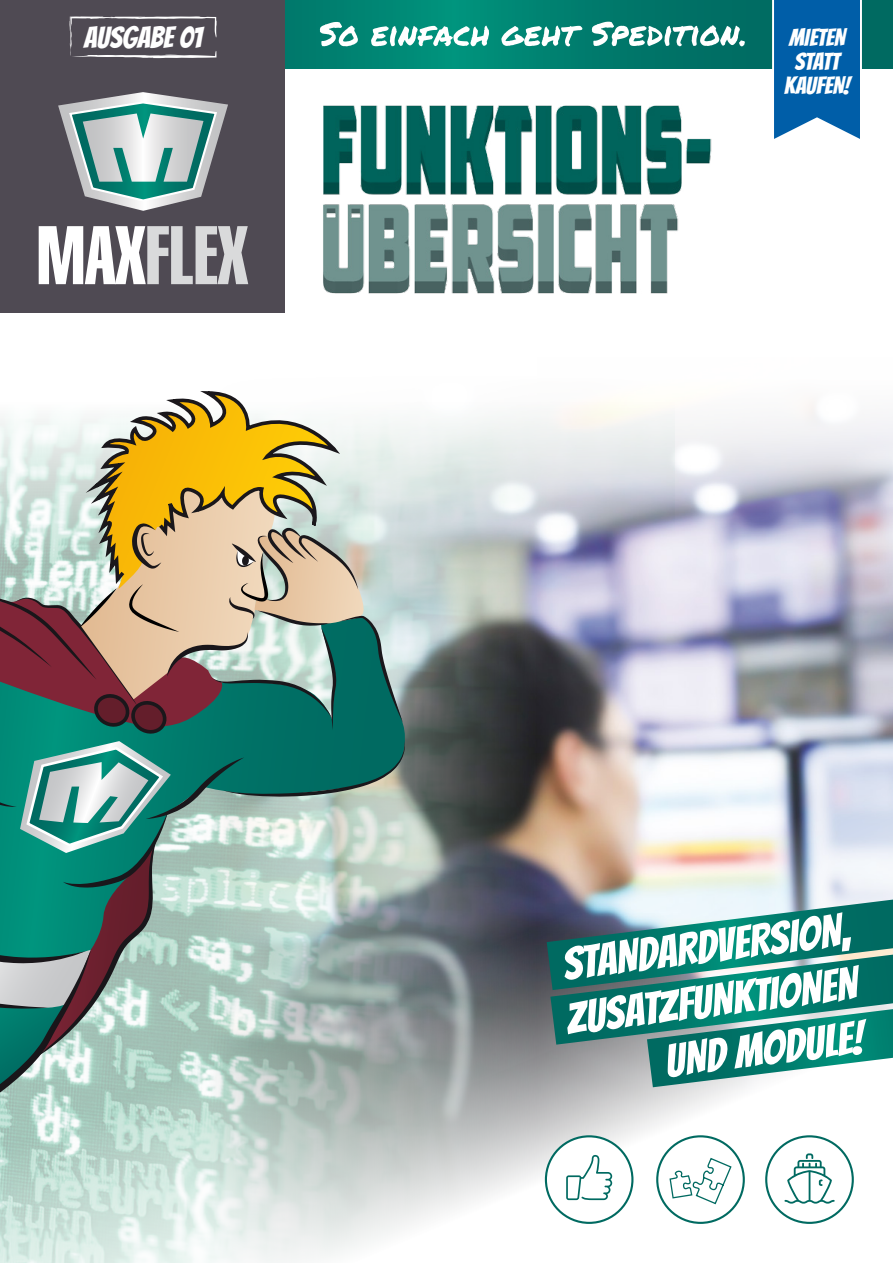
<style>
.page{position:relative;width:893px;height:1263px;background:#fff}
.page>*{position:absolute;margin:0;border:0;box-sizing:border-box;transform-origin:0 0}
.t1{font:45.15px/54.3px "Bangers";color:#fff;text-align:right}
.t2{font:29.7px "Bangers";letter-spacing:.005em;color:#fff}
.t3{font:24px/24px "Bangers";color:#fff;text-align:center}
</style>
<div class="page">
<svg style="left:285px;top:0;width:608px;height:68px;background:#007d6d"></svg>
<div style="left:0;top:0;width:285px;height:313px;background:#4f4a53"></div>
<svg style="left:58px;top:92px;width:170px;height:119px"></svg>
<svg style="left:39px;top:226px;width:209px;height:58px"></svg>
<svg style="left:320px;top:22px;width:38px;height:24px"></svg>
<svg style="left:371px;top:26px;width:118px;height:20px"></svg>
<svg style="left:501px;top:26px;width:81px;height:20px"></svg>
<svg style="left:592px;top:22px;width:153px;height:24px"></svg>
<img style="left:0;top:391px;width:893px;height:306px">
<img style="left:0;top:697px;width:893px;height:566px">
<svg style="left:547px;top:899px;width:346px;height:188px;background:#398e86"></svg>
<svg style="left:69px;top:16px;width:148px;height:43px"></svg>
<div style="left:546px;top:1136px;width:86px;height:87px;background:#fff;border-radius:50%"></div>
<div style="left:545px;top:1135px;width:88px;height:89px;border:2px solid #006a61;border-radius:50%"></div>
<div style="left:657px;top:1136px;width:87px;height:87px;background:#fff;border-radius:50%"></div>
<div style="left:656px;top:1135px;width:89px;height:89px;border:2px solid #006a61;border-radius:50%"></div>
<div style="left:766px;top:1136px;width:87px;height:87px;background:#fff;border-radius:50%"></div>
<div style="left:765px;top:1135px;width:89px;height:89px;border:2px solid #006a61;border-radius:50%"></div>
<svg style="left:771px;top:0;width:92px;height:139px;background:#2072b2"></svg>
<img style="left:323px;top:105px;width:389px;height:189px">
<svg style="left:75px;top:393px;width:263px;height:130px"></svg>
<svg style="left:0;top:523px;width:405px;height:647px;background:#8daaa0"></svg>
<svg style="left:784px;top:1153px;width:51px;height:50px"></svg>
<svg style="left:669px;top:1157px;width:63px;height:48px"></svg>
<svg style="left:566px;top:1155px;width:46px;height:45px"></svg>
<p class="t2" style="left:84px;top:15px;width:120px">AUSGABE 01</p>
<p class="t3" style="left:784px;top:23px;width:67px">MIETEN<br>STATT<br>KAUFEN!</p>
<p class="t1" style="left:555px;top:934px;width:294px;rotate:-7deg">STANDARDVERSION,<br>ZUSATZFUNKTIONEN<br>UND MODULE!</p>
</div>
